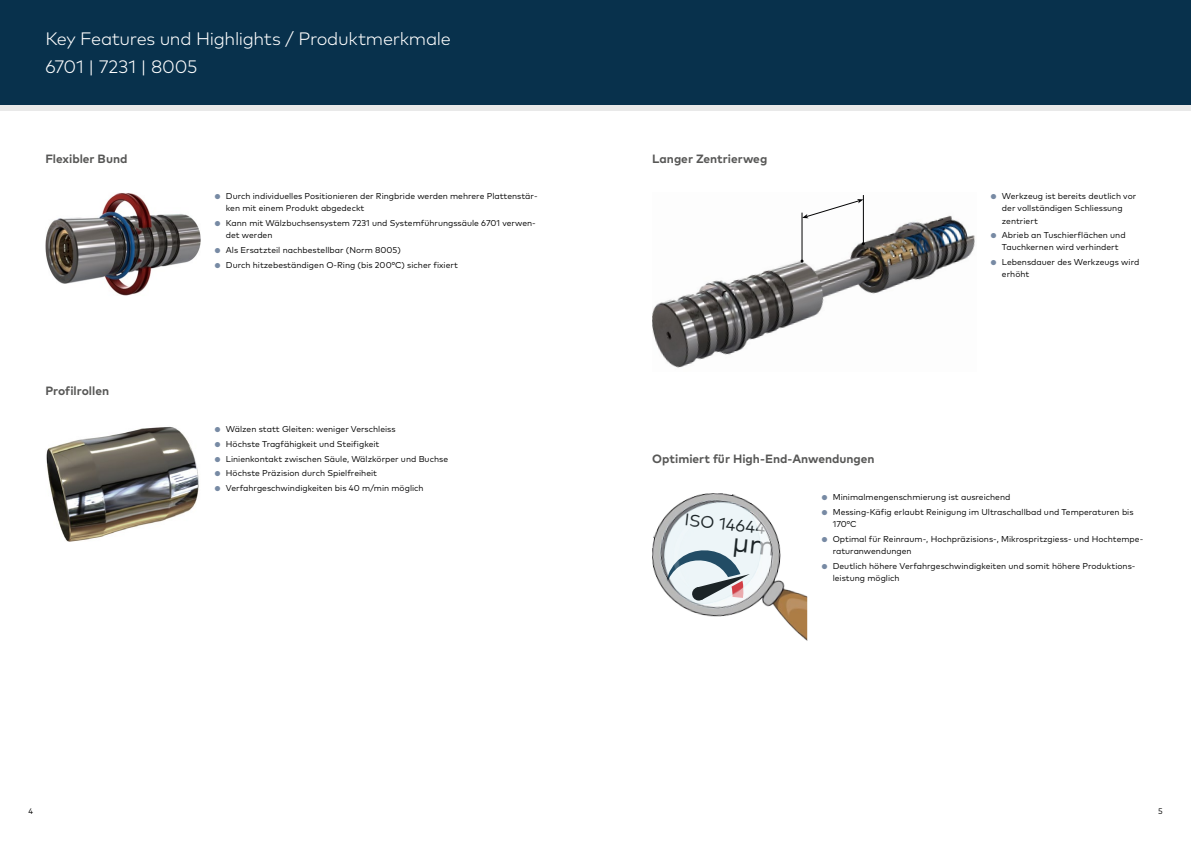
<style>
.page{position:relative;width:1191px;height:842px;background:#fff}
.page>*{position:absolute;margin:0;border:0;box-sizing:border-box;transform-origin:0 0}
.Headline_14pt_light{font:300 18px "Mark OT";letter-spacing:-.02em;color:#fff}
.t1{font:16.7px "Mark OT";color:#000}
.Titel_Lauftext{font:700 12px "Mark OT";color:#575756}
.t2{font:8.5px/12px "Mark OT";color:#000}
.t3{font:8px "Mark OT";color:#000}
.s1{font-size:7px;color:#778aa4}
</style>
<div class="page">
<div style="left:0;top:0;width:1191px;height:105px;background:#08314c"></div>
<div style="left:0;top:105px;width:1191px;height:6px;background:#e9e9e9"></div>
<img style="left:45px;top:193px;width:155px;height:103px">
<img style="left:46px;top:426px;width:153px;height:116px">
<img style="left:652px;top:195px;width:323px;height:173px">
<img style="left:652px;top:493px;width:155px;height:148px">
<hr style="left:802px;top:213px;width:1px;height:48px;background:#020203">
<hr style="left:863px;top:195px;width:1px;height:49px;background:#020203">
<svg style="left:802px;top:199px;width:61px;height:19px"></svg>
<svg style="left:665px;top:538px;width:109px;height:63px;background:#c1c9ce"></svg>
<p class="Headline_14pt_light" style="left:45px;top:28px;width:407px">Key Features und Highlights / Produktmerkmale</p>
<p class="Headline_14pt_light" style="left:45px;top:55px;width:154px">6701 | 7231 | 8005</p>
<p class="Titel_Lauftext" style="left:45px;top:151px;width:84px">Flexibler Bund</p>
<p class="Titel_Lauftext" style="left:45px;top:383px;width:65px">Profilrollen</p>
<p class="t2" style="left:226px;top:190px;width:313px;text-indent:-11px"><span class="s1">●</span> Durch individuelles Positionieren der Ringbride werden mehrere Plattenstär&shy;ken mit einem Produkt abgedeckt</p>
<p class="t2" style="left:226px;top:217px;width:311px;text-indent:-11px"><span class="s1">●</span> Kann mit Wälzbuchsensystem 7231 und Systemführungssäule 6701 verwen&shy;det werden</p>
<p class="t2" style="left:214px;top:244px;width:188px"><span class="s1">●</span> Als Ersatzteil nachbestellbar (Norm 8005)</p>
<p class="t2" style="left:214px;top:259px;width:245px"><span class="s1">●</span> Durch hitzebeständigen O-Ring (bis 200°C) sicher fixiert</p>
<p class="t2" style="left:214px;top:423px;width:183px"><span class="s1">●</span> Wälzen statt Gleiten: weniger Verschleiss</p>
<p class="t2" style="left:214px;top:438px;width:166px"><span class="s1">●</span> Höchste Tragfähigkeit und Steifigkeit</p>
<p class="t2" style="left:214px;top:452px;width:235px"><span class="s1">●</span> Linienkontakt zwischen Säule, Wälzkörper und Buchse</p>
<p class="t2" style="left:214px;top:467px;width:164px"><span class="s1">●</span> Höchste Präzision durch Spielfreiheit</p>
<p class="t2" style="left:214px;top:482px;width:211px"><span class="s1">●</span> Verfahrgeschwindigkeiten bis 40 m/min möglich</p>
<p class="Titel_Lauftext" style="left:652px;top:151px;width:117px">Langer Zentrierweg</p>
<p class="t2" style="left:1002px;top:190px;width:136px;text-indent:-11px"><span class="s1">●</span> Werkzeug ist bereits deutlich vor der vollständigen Schliessung zentriert</p>
<p class="t2" style="left:990px;top:229px;width:137px;text-align:center"><span class="s1">●</span> Abrieb an Tuschierflächen und<br>Tauchkernen wird verhindert</p>
<p class="t2" style="left:1002px;top:256px;width:139px;text-indent:-11px"><span class="s1">●</span> Lebensdauer des Werkzeugs wird erhöht</p>
<p class="Titel_Lauftext" style="left:652px;top:451px;width:224px">Optimiert für High-End-Anwendungen</p>
<p class="t2" style="left:821px;top:491px;width:190px"><span class="s1">●</span> Minimalmengenschmierung ist ausreichend</p>
<p class="t2" style="left:832px;top:506px;width:302px;text-indent:-11px"><span class="s1">●</span> Messing-Käfig erlaubt Reinigung im Ultraschallbad und Temperaturen bis<br>170°C</p>
<p class="t2" style="left:832px;top:533px;width:312px;text-indent:-11px"><span class="s1">●</span> Optimal für Reinraum-, Hochpräzisions-, Mikrospritzgiess- und Hochtempe&shy;raturanwendungen</p>
<p class="t2" style="left:832px;top:559px;width:304px;text-indent:-11px"><span class="s1">●</span> Deutlich höhere Verfahrgeschwindigkeiten und somit höhere Produktions&shy;leistung möglich</p>
<p class="t1" style="left:685px;top:509px;width:83px;rotate:6deg">ISO 14644</p>
<p class="t3" style="left:28px;top:806px;width:6px">4</p>
<p class="t3" style="left:1158px;top:806px;width:6px">5</p>
</div>
